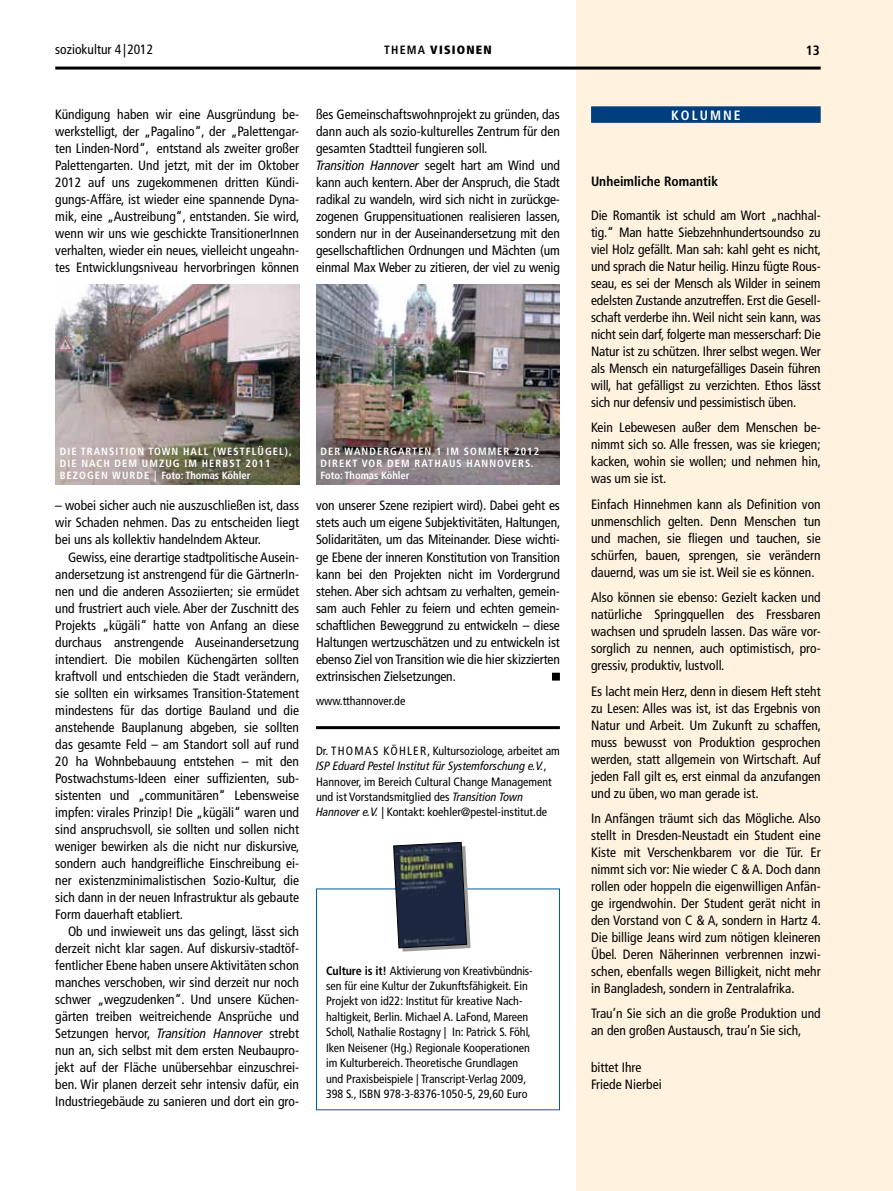
<style>
.page{position:relative;width:893px;height:1191px;background:#fff}
.page>*{position:absolute;margin:0;border:0;box-sizing:border-box;transform-origin:0 0}
.t1{font:condensed 13.5px/17px "Frutiger LT Com";color:#000;text-align:justify}
.t2{font:700 condensed 13.5px "Frutiger LT Com";color:#000}
.t3{font:700 condensed 13.5px "Frutiger LT Com";letter-spacing:.15em;color:#fff}
.t4{font:condensed 12px/15.5px "Frutiger LT Com";color:#000}
.t5{font:900 condensed 12px "Frutiger LT Com";letter-spacing:.1em;color:#000}
.t6{font:700 condensed 10.5px/12px "Frutiger LT Com";letter-spacing:.1em;color:#fff}
.s1{font-weight:700}
.s2{font-style:italic}
</style>
<div class="page">
<div style="left:577px;top:0;width:316px;height:1191px;background:#fff3e0"></div>
<div style="left:591px;top:106px;width:230px;height:17px;background:#003e7e"></div>
<hr style="left:55px;top:67px;width:766px;height:3px;background:#000">
<hr style="left:316px;top:726px;width:244px;height:3px;background:#000">
<svg style="left:552px;top:672px;width:8px;height:8px"></svg>
<img style="left:316px;top:285px;width:244px;height:200px">
<div style="left:316px;top:888px;width:244px;height:222px;border:1px solid #005b9f"></div>
<svg style="left:393px;top:842px;width:78px;height:109px;background:#444c59"></svg>
<img style="left:55px;top:285px;width:244px;height:200px">
<p class="t1" style="left:55px;top:41px;width:99px">soziokultur 4 |2012</p>
<p class="t5" style="left:384px;top:42px;width:109px"><span class="s1">THEMA</span> VISIONEN</p>
<p class="t1" style="left:55px;top:106px;width:246px">Kündigung haben wir eine Ausgründung be&shy;werkstelligt, der „Pagalino“, der „Palettengar&shy;ten Linden-Nord“, entstand als zweiter großer Palettengarten. Und jetzt, mit der im Oktober 2012 auf uns zugekommenen dritten Kündi&shy;gungs-Affäre, ist wieder eine spannende Dyna&shy;mik, eine „Austreibung“, entstanden. Sie wird, wenn wir uns wie geschickte TransitionerInnen verhalten, wieder ein neues, vielleicht ungeahn&shy;tes Entwicklungsniveau hervorbringen können</p>
<p class="t1" style="left:316px;top:106px;width:246px;text-align:left">ßes Gemeinschaftswohnprojekt zu gründen, das dann auch als sozio-kulturelles Zentrum für den gesamten Stadtteil fungieren soll.<br><span class="s2">Transition Hannover</span> segelt hart am Wind und kann auch kentern. Aber der Anspruch, die Stadt radikal zu wandeln, wird sich nicht in zurückge&shy;zogenen Gruppensituationen realisieren lassen, sondern nur in der Auseinandersetzung mit den gesellschaftlichen Ordnungen und Mächten (um einmal Max Weber zu zitieren, der viel zu wenig</p>
<p class="t6" style="left:60px;top:445px;width:234px">DIE TRANSITION TOWN HALL (WESTFLÜGEL),<br>DIE NACH DEM UMZUG IM HERBST 2011<br>BEZOGEN WURDE | Foto: Thomas Köhler</p>
<p class="t1" style="left:55px;top:497px;width:245px">– wobei sicher auch nie auszuschließen ist, dass wir Schaden nehmen. Das zu entscheiden liegt bei uns als kollektiv handelndem Akteur.</p>
<p class="t1" style="left:55px;top:548px;width:246px;text-indent:13px">Gewiss, eine derartige stadtpolitische Ausein&shy;andersetzung ist anstrengend für die GärtnerIn&shy;nen und die anderen Assoziierten; sie ermüdet und frustriert auch viele. Aber der Zuschnitt des Projekts „kügäli“ hatte von Anfang an diese durchaus anstrengende Auseinandersetzung intendiert. Die mobilen Küchengärten sollten kraftvoll und entschieden die Stadt verändern, sie sollten ein wirksames Transition-Statement mindestens für das dortige Bauland und die anstehende Bauplanung abgeben, sie sollten das gesamte Feld – am Standort soll auf rund 20 ha Wohnbebauung entstehen – mit den Postwachstums-Ideen einer suffizienten, sub&shy;sistenten und „communitären“ Lebensweise impfen: virales Prinzip! Die „kügäli“ waren und sind anspruchsvoll, sie sollten und sollen nicht weniger bewirken als die nicht nur diskursive, sondern auch handgreifliche Einschreibung ei&shy;ner existenzminimalistischen Sozio-Kultur, die sich dann in der neuen Infrastruktur als gebaute Form dauerhaft etabliert.</p>
<p class="t1" style="left:55px;top:922px;width:245px;text-indent:13px">Ob und inwieweit uns das gelingt, lässt sich derzeit nicht klar sagen. Auf diskursiv-stadtöf&shy;fentlicher Ebene haben unsere Aktivitäten schon manches verschoben, wir sind derzeit nur noch schwer „wegzudenken“. Und unsere Küchen&shy;gärten treiben weitreichende Ansprüche und Setzungen hervor, <span class="s2">Transition Hannover</span> strebt nun an, sich selbst mit dem ersten Neubaupro&shy;jekt auf der Fläche unübersehbar einzuschrei&shy;ben. Wir planen derzeit sehr intensiv dafür, ein Industriegebäude zu sanieren und dort ein gro-</p>
<p class="t6" style="left:321px;top:445px;width:220px">DER WANDERGARTEN 1 IM SOMMER 2012<br>DIREKT VOR DEM RATHAUS HANNOVERS.<br>Foto: Thomas Köhler</p>
<p class="t1" style="left:316px;top:497px;width:246px">von unserer Szene rezipiert wird). Dabei geht es stets auch um eigene Subjektivitäten, Haltungen, Solidaritäten, um das Miteinander. Diese wichti&shy;ge Ebene der inneren Konstitution von Transition kann bei den Projekten nicht im Vordergrund stehen. Aber sich achtsam zu verhalten, gemein&shy;sam auch Fehler zu feiern und echten gemein&shy;schaftlichen Beweggrund zu entwickeln – diese Haltungen wertzuschätzen und zu entwickeln ist ebenso Ziel von Transition wie die hier skizzierten extrinsischen Zielsetzungen.</p>
<p class="t4" style="left:316px;top:693px;width:91px">www.tthannover.de</p>
<p class="t4" style="left:316px;top:743px;width:245px">Dr. THOMAS KÖHLER, Kultursoziologe, arbeitet am <span class="s2">ISP Eduard Pestel Institut für Systemforschung e.V.</span>, Hannover, im Bereich Cultural Change Management und ist Vorstandsmitglied des <span class="s2">Transition Town Hannover e.V.</span> | Kontakt: koehler@pestel-institut.de</p>
<p class="t4" style="left:326px;top:962px;width:208px"><span class="s1">Culture is it!</span> Aktivierung von Kreativbündnis&shy;sen für eine Kultur der Zukunftsfähigkeit. Ein Projekt von id22: Institut für kreative Nach&shy;haltigkeit, Berlin. Michael A. LaFond, Mareen Scholl, Nathalie Rostagny | In: Patrick S. Föhl, Iken Neisener (Hg.) Regionale Kooperationen im Kulturbereich. Theoretische Grundlagen und Praxisbeispiele | Transcript-Verlag 2009, 398 S., ISBN 978-3-8376-1050-5, 29,60 Euro</p>
<p class="t3" style="left:671px;top:107px;width:71px">KOLUMNE</p>
<p class="t2" style="left:806px;top:42px;width:16px">13</p>
<p class="t2" style="left:591px;top:174px;width:129px">Unheimliche Romantik</p>
<p class="t1" style="left:591px;top:207px;width:232px">Die Romantik ist schuld am Wort „nachhal&shy;tig.“ Man hatte Siebzehnhundertsoundso zu viel Holz gefällt. Man sah: kahl geht es nicht, und sprach die Natur heilig. Hinzu fügte Rous&shy;seau, es sei der Mensch als Wilder in seinem edelsten Zustande anzutreffen. Erst die Gesell&shy;schaft verderbe ihn. Weil nicht sein kann, was nicht sein darf, folgerte man messerscharf: Die Natur ist zu schützen. Ihrer selbst wegen. Wer als Mensch ein naturgefälliges Dasein führen will, hat gefälligst zu verzichten. Ethos lässt sich nur defensiv und pessimistisch üben.</p>
<p class="t1" style="left:591px;top:419px;width:232px">Kein Lebewesen außer dem Menschen be&shy;nimmt sich so. Alle fressen, was sie kriegen; kacken, wohin sie wollen; und nehmen hin, was um sie ist.</p>
<p class="t1" style="left:591px;top:496px;width:231px">Einfach Hinnehmen kann als Definition von unmenschlich gelten. Denn Menschen tun und machen, sie fliegen und tauchen, sie schürfen, bauen, sprengen, sie verändern dauernd, was um sie ist. Weil sie es können.</p>
<p class="t1" style="left:591px;top:589px;width:231px">Also können sie ebenso: Gezielt kacken und natürliche Springquellen des Fressbaren wachsen und sprudeln lassen. Das wäre vor&shy;sorglich zu nennen, auch optimistisch, pro&shy;gressiv, produktiv, lustvoll.</p>
<p class="t1" style="left:591px;top:682px;width:232px">Es lacht mein Herz, denn in diesem Heft steht zu Lesen: Alles was ist, ist das Ergebnis von Natur und Arbeit. Um Zukunft zu schaffen, muss bewusst von Produktion gesprochen werden, statt allgemein von Wirtschaft. Auf jeden Fall gilt es, erst einmal da anzufangen und zu üben, wo man gerade ist.</p>
<p class="t1" style="left:591px;top:810px;width:232px">In Anfängen träumt sich das Mögliche. Also stellt in Dresden-Neustadt ein Student eine Kiste mit Verschenkbarem vor die Tür. Er nimmt sich vor: Nie wieder C &amp; A. Doch dann rollen oder hoppeln die eigenwilligen Anfän&shy;ge irgendwohin. Der Student gerät nicht in den Vorstand von C &amp; A, sondern in Hartz 4.<br>Die billige Jeans wird zum nötigen kleineren Übel. Deren Näherinnen verbrennen inzwi&shy;schen, ebenfalls wegen Billigkeit, nicht mehr in Bangladesh, sondern in Zentralafrika.</p>
<p class="t1" style="left:591px;top:1005px;width:231px">Trau’n Sie sich an die große Produktion und an den großen Austausch, trau’n Sie sich,</p>
<p class="t1" style="left:591px;top:1059px;width:72px">bittet Ihre<br>Friede Nierbei</p>
</div>
